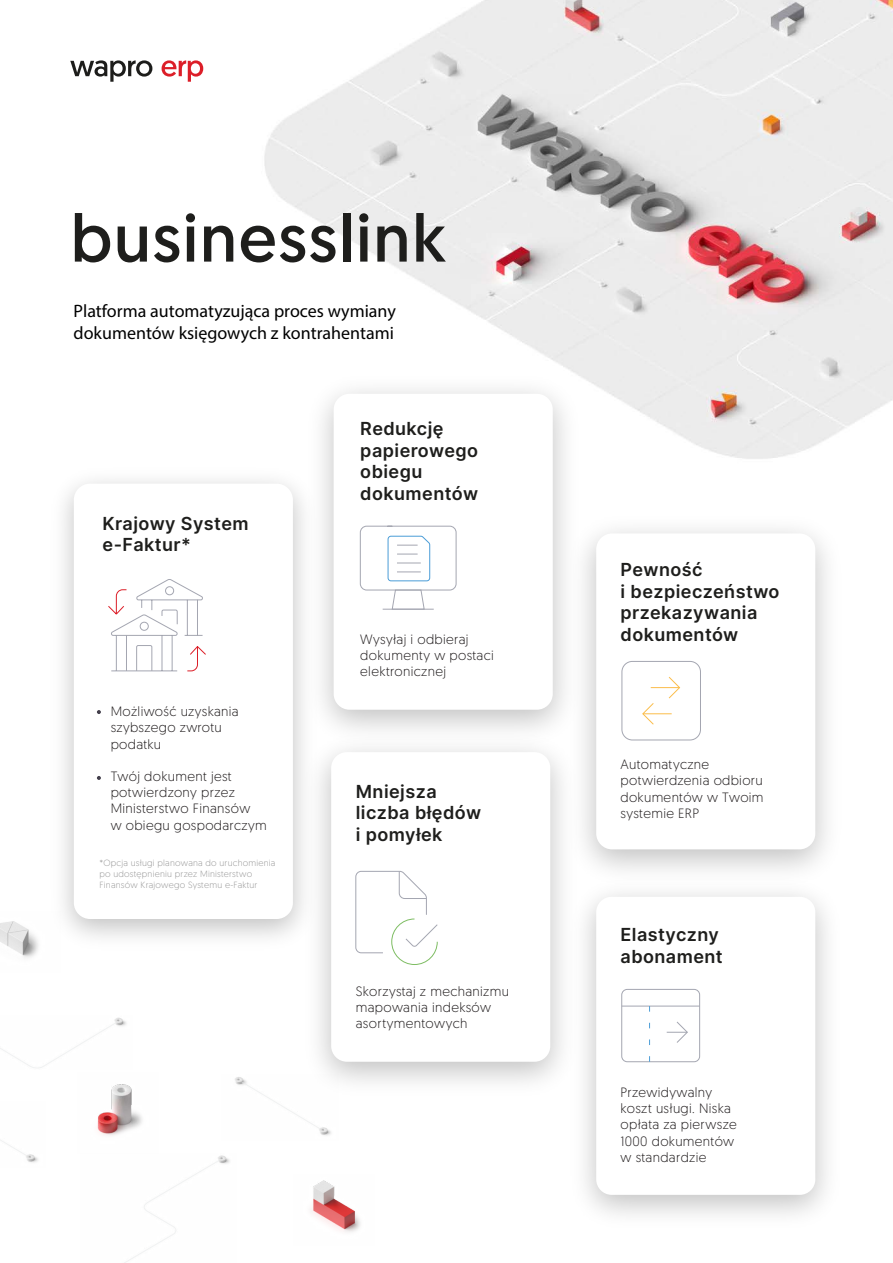
<style>
.page{position:relative;width:893px;height:1263px;background:#fff}
.page>*{position:absolute;margin:0;border:0;box-sizing:border-box;transform-origin:0 0}
.t1{font:18px/21.6px "Inter V";letter-spacing:.025em;color:#1e1e1c}
.t2{font:18px/21.6px "Myriad Pro";color:#000}
.t3{font:300 13.5px/16.2px "Geomanist";letter-spacing:.025em;color:#231f20}
.t4{font:300 9px/10.8px "Geomanist";letter-spacing:.025em;color:#999}
</style>
<div class="page">
<img style="left:219px;top:0;width:674px;height:459px">
<svg style="left:75px;top:213px;width:35px;height:49px"></svg>
<svg style="left:118px;top:227px;width:29px;height:35px"></svg>
<svg style="left:154px;top:226px;width:25px;height:36px"></svg>
<svg style="left:186px;top:213px;width:9px;height:49px"></svg>
<svg style="left:204px;top:226px;width:29px;height:36px"></svg>
<svg style="left:241px;top:226px;width:95px;height:36px"></svg>
<div style="left:343px;top:213px;width:7px;height:49px;background:#1e1e1c"></div>
<svg style="left:359px;top:213px;width:9px;height:49px"></svg>
<svg style="left:377px;top:226px;width:30px;height:36px"></svg>
<svg style="left:416px;top:213px;width:30px;height:49px"></svg>
<img style="left:295px;top:364px;width:296px;height:358px">
<div style="left:334px;top:394px;width:219px;height:316px;background:#fff;border-radius:16px"></div>
<div style="left:360px;top:526px;width:97px;height:64px;border:1px solid #a4a6b1;border-radius:6px"></div>
<svg style="left:391px;top:589px;width:34px;height:20px"></svg>
<hr style="left:383px;top:609px;width:51px;height:1px;background:#a4a6b1">
<svg style="left:387px;top:535px;width:44px;height:47px"></svg>
<div style="left:331px;top:752px;width:219px;height:310px;background:#fff;border-radius:16px"></div>
<svg style="left:355px;top:870px;width:83px;height:95px"></svg>
<div style="left:621px;top:989px;width:79px;height:73px;border:1px solid #a4a6b1;border-radius:6px"></div>
<hr style="left:622px;top:1006px;width:78px;height:1px;background:#a4a6b1">
<svg style="left:667px;top:1021px;width:21px;height:22px"></svg>
<img style="left:558px;top:504px;width:269px;height:392px">
<div style="left:596px;top:533px;width:219px;height:316px;background:#fff;border-radius:16px"></div>
<svg style="left:642px;top:677px;width:39px;height:48px"></svg>
<div style="left:622px;top:661px;width:79px;height:79px;border:1px solid #a4a6b1;border-radius:10px"></div>
<img style="left:63px;top:457px;width:264px;height:503px">
<div style="left:74px;top:484px;width:219px;height:435px;background:#fff;border-radius:16px"></div>
<svg style="left:97px;top:710px;width:4px;height:4px"></svg>
<svg style="left:97px;top:776px;width:4px;height:4px"></svg>
<svg style="left:108px;top:579px;width:98px;height:93px"></svg>
<div style="left:165px;top:586px;width:9px;height:9px;border:1px solid #a4a6b1;border-radius:50%"></div>
<div style="left:140px;top:622px;width:9px;height:9px;border:1px solid #a4a6b1;border-radius:50%"></div>
<svg style="left:70px;top:60px;width:82px;height:22px"></svg>
<svg style="left:162px;top:60px;width:41px;height:22px"></svg>
<img style="left:235px;top:1074px;width:104px;height:62px">
<img style="left:311px;top:1180px;width:49px;height:52px">
<img style="left:97px;top:1084px;width:45px;height:52px">
<img style="left:0;top:921px;width:39px;height:37px">
<img style="left:124px;top:1155px;width:106px;height:108px">
<img style="left:0;top:1017px;width:127px;height:51px">
<img style="left:0;top:1140px;width:38px;height:23px">
<h1 class="t2" style="left:74px;top:300px;width:324px">Platforma automatyzująca proces wymiany dokumentów księgowych z kontrahentami</h1>
<h1 class="t1" style="left:103px;top:512px;width:148px">Krajowy System e-Faktur*</h1>
<p class="t3" style="left:111px;top:703px;width:129px">Możliwość uzyskania szybszego zwrotu podatku</p>
<p class="t3" style="left:111px;top:768px;width:158px">Twój dokument jest potwierdzony przez<br>Ministerstwo Finansów<br>w obiegu gospodarczym</p>
<p class="t4" style="left:99px;top:857px;width:177px">*Opcja usługi planowana do uruchomienia po udostępnieniu przez Ministerstwo<br>Finansów Krajowego Systemu e-Faktur</p>
<h1 class="t1" style="left:360px;top:417px;width:119px">Redukcję papierowego obiegu dokumentów</h1>
<p class="t3" style="left:360px;top:631px;width:135px">Wysyłaj i odbieraj dokumenty w postaci elektronicznej</p>
<h1 class="t1" style="left:356px;top:780px;width:127px">Mniejsza liczba błędów i pomyłek</h1>
<p class="t3" style="left:356px;top:982px;width:155px">Skorzystaj z mechanizmu mapowania indeksów asortymentowych</p>
<h1 class="t1" style="left:621px;top:558px;width:161px">Pewność<br>i bezpieczeństwo przekazywania dokumentów</h1>
<p class="t3" style="left:621px;top:756px;width:145px">Automatyczne potwierdzenia odbioru dokumentów w Twoim systemie ERP</p>
<h1 class="t1" style="left:621px;top:923px;width:104px">Elastyczny abonament</h1>
<p class="t3" style="left:621px;top:1083px;width:118px">Przewidywalny koszt usługi. Niska opłata za pierwsze<br>1000 dokumentów w standardzie</p>
</div>
